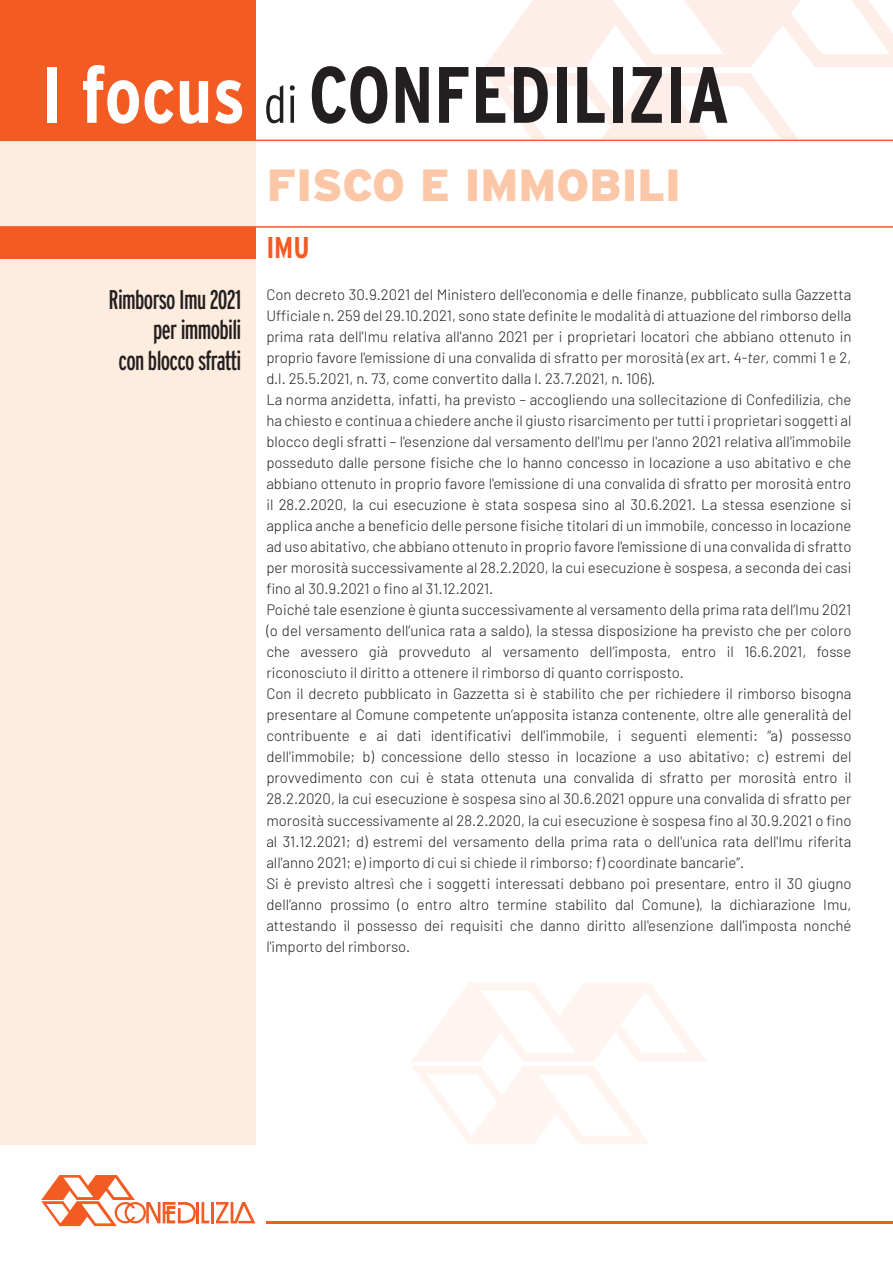
<style>
.page{position:relative;width:893px;height:1263px;background:#fff}
.page>*{position:absolute;margin:0;border:0;box-sizing:border-box;transform-origin:0 0}
.t1{font:700 condensed 79.65px "Interstate";color:#231f20}
.t2{font:900 45px "Interstate";color:#fbc7a7}
.t3{font:700 condensed 30px "Interstate";color:#f25b21}
.t4{font:extra-condensed 27px/30.5px "Interstate";letter-spacing:-.025em;color:#231f20;text-align:right}
.t5{font:300 15px/21px "Barlow";color:#231f20}
.s1{color:#fff}
.s2{font-weight:300;font-size:51.75px}
.s3{font-style:italic}
</style>
<div class="page">
<div style="left:0;top:0;width:255px;height:1144px;background:#feecdf"></div>
<hr style="left:267px;top:1221px;width:626px;height:2px;background:#f25b21">
<hr style="left:196px;top:1202px;width:3px;height:21px;background:#f25b21">
<svg style="left:202px;top:1202px;width:7px;height:21px"></svg>
<hr style="left:211px;top:1202px;width:3px;height:21px;background:#f25b21">
<svg style="left:216px;top:1202px;width:39px;height:21px"></svg>
<svg style="left:41px;top:1175px;width:155px;height:51px"></svg>
<svg style="left:484px;top:0;width:409px;height:67px"></svg>
<svg style="left:485px;top:73px;width:313px;height:66px"></svg>
<div style="left:0;top:0;width:255px;height:140px;background:#f25b21"></div>
<hr style="left:0;top:140px;width:893px;height:1px;background:#f25b21">
<hr style="left:0;top:226px;width:893px;height:2px;background:#f25b21">
<div style="left:0;top:227px;width:255px;height:31px;background:#f25b21"></div>
<svg style="left:412px;top:983px;width:294px;height:161px"></svg>
<h1 class="t1" style="left:41px;top:50px;width:690px"><span class="s1">I focus</span> <span class="s2">di</span> CONFEDILIZIA</h1>
<h2 class="t2" style="left:267px;top:159px;width:416px">FISCO E IMMOBILI</h2>
<h3 class="t4" style="left:109px;top:284px;width:134px">Rimborso Imu 2021 per immobili<br>con blocco sfratti</h3>
<h3 class="t3" style="left:266px;top:231px;width:45px">IMU</h3>
<p class="t5" style="left:266px;top:284px;width:587px">Con decreto 30.9.2021 del Ministero dell'economia e delle finanze, pubblicato sulla Gazzetta Ufficiale n. 259 del 29.10.2021, sono state definite le modalità di attuazione del rimborso della prima rata dell'Imu relativa all'anno 2021 per i proprietari locatori che abbiano ottenuto in proprio favore l'emissione di una convalida di sfratto per morosità (<span class="s3">ex</span> art. 4-<span class="s3">ter</span>, commi 1 e 2, d.l. 25.5.2021, n. 73, come convertito dalla l. 23.7.2021, n. 106).<br>La norma anzidetta, infatti, ha previsto – accogliendo una sollecitazione di Confedilizia, che ha chiesto e continua a chiedere anche il giusto risarcimento per tutti i proprietari soggetti al blocco degli sfratti – l'esenzione dal versamento dell'Imu per l'anno 2021 relativa all'immobile posseduto dalle persone fisiche che lo hanno concesso in locazione a uso abitativo e che abbiano ottenuto in proprio favore l'emissione di una convalida di sfratto per morosità entro il 28.2.2020, la cui esecuzione è stata sospesa sino al 30.6.2021. La stessa esenzione si applica anche a beneficio delle persone fisiche titolari di un immobile, concesso in locazione ad uso abitativo, che abbiano ottenuto in proprio favore l'emissione di una convalida di sfratto per morosità successivamente al 28.2.2020, la cui esecuzione è sospesa, a seconda dei casi fino al 30.9.2021 o fino al 31.12.2021.<br>Poiché tale esenzione è giunta successivamente al versamento della prima rata dell’Imu 2021 (o del versamento dell’unica rata a saldo), la stessa disposizione ha previsto che per coloro che avessero già provveduto al versamento dell’imposta, entro il 16.6.2021, fosse riconosciuto il diritto a ottenere il rimborso di quanto corrisposto.<br>Con il decreto pubblicato in Gazzetta si è stabilito che per richiedere il rimborso bisogna presentare al Comune competente un’apposita istanza contenente, oltre alle generalità del contribuente e ai dati identificativi dell'immobile, i seguenti elementi: “a) possesso dell'immobile; b) concessione dello stesso in locazione a uso abitativo; c) estremi del provvedimento con cui è stata ottenuta una convalida di sfratto per morosità entro il 28.2.2020, la cui esecuzione è sospesa sino al 30.6.2021 oppure una convalida di sfratto per morosità successivamente al 28.2.2020, la cui esecuzione è sospesa fino al 30.9.2021 o fino al 31.12.2021; d) estremi del versamento della prima rata o dell'unica rata dell'Imu riferita all'anno 2021; e) importo di cui si chiede il rimborso; f) coordinate bancarie”.<br>Si è previsto altresì che i soggetti interessati debbano poi presentare, entro il 30 giugno dell’anno prossimo (o entro altro termine stabilito dal Comune), la dichiarazione Imu, attestando il possesso dei requisiti che danno diritto all'esenzione dall'imposta nonché l'importo del rimborso.</p>
</div>
